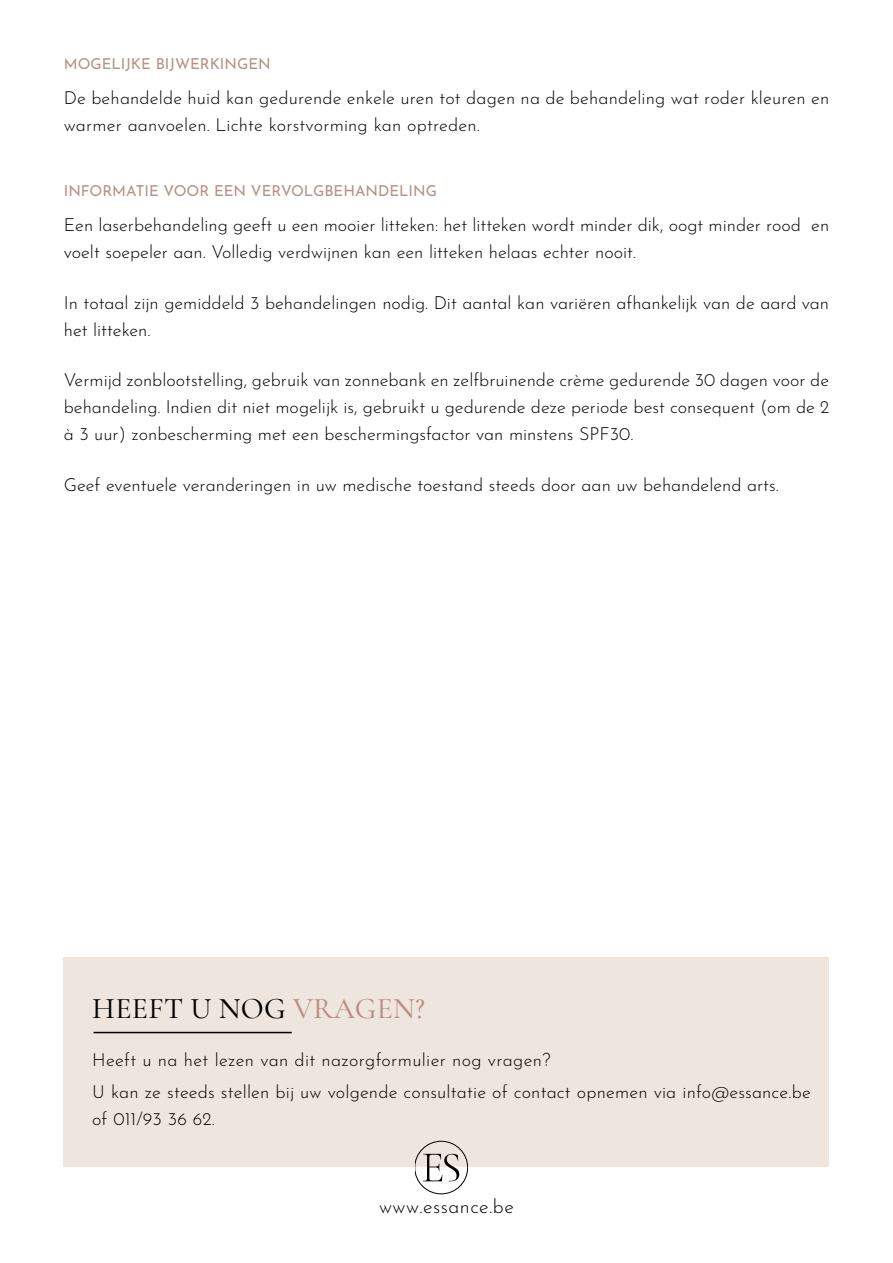
<style>
.page{position:relative;width:893px;height:1263px;background:#fff}
.page>*{position:absolute;margin:0;border:0;box-sizing:border-box;transform-origin:0 0}
.t1{font:500 30px "Cormorant Garamond";letter-spacing:.01em;color:#000}
.t2{font:300 19.5px "Josefin Sans";letter-spacing:.025em;color:#000}
.t3{font:300 18px/27px "Josefin Sans";color:#000}
.t4{font:15px "Josefin Sans";color:#b69183}
.s1{color:#b69183}
</style>
<div class="page">
<div style="left:64px;top:957px;width:765px;height:209px;background:#efe5df"></div>
<hr style="left:94px;top:1032px;width:198px;height:1px;background:#000">
<div style="left:415px;top:1141px;width:53px;height:53px;border:1px solid #000;border-radius:50%"></div>
<svg style="left:423px;top:1154px;width:36px;height:27px"></svg>
<p class="t4" style="left:64px;top:52px;width:208px">MOGELIJKE BIJWERKINGEN</p>
<p class="t3" style="left:64px;top:83px;width:767px">De behandelde huid kan gedurende enkele uren tot dagen na de behandeling wat roder kleuren en warmer aanvoelen. Lichte korstvorming kan optreden.</p>
<p class="t4" style="left:64px;top:179px;width:375px">INFORMATIE VOOR EEN VERVOLGBEHANDELING</p>
<p class="t3" style="left:64px;top:210px;width:767px">Een laserbehandeling geeft u een mooier litteken: het litteken wordt minder dik, oogt minder rood en voelt soepeler aan. Volledig verdwijnen kan een litteken helaas echter nooit.</p>
<p class="t3" style="left:64px;top:287px;width:767px">In totaal zijn gemiddeld 3 behandelingen nodig. Dit aantal kan variëren afhankelijk van de aard van het litteken.</p>
<p class="t3" style="left:64px;top:365px;width:767px;text-align:justify">Vermijd zonblootstelling, gebruik van zonnebank en zelfbruinende crème gedurende 30 dagen voor de behandeling. Indien dit niet mogelijk is, gebruikt u gedurende deze periode best consequent (om de 2 à 3 uur) zonbescherming met een beschermingsfactor van minstens SPF30.</p>
<p class="t3" style="left:64px;top:469px;width:716px">Geef eventuele veranderingen in uw medische toestand steeds door aan uw behandelend arts.</p>
<h1 class="t1" style="left:92px;top:990px;width:334px">HEEFT U NOG <span class="s1">VRAGEN?</span></h1>
<p class="t3" style="left:92px;top:1043px;width:720px;line-height:31.2px">Heeft u na het lezen van dit nazorgformulier nog vragen?<br>U kan ze steeds stellen bij uw volgende consultatie of contact opnemen via info@essance.be</p>
<p class="t3" style="left:92px;top:1103px;width:124px">of 011/93 36 62.</p>
<p class="t2" style="left:379px;top:1191px;width:136px">www.essance.be</p>
</div>
